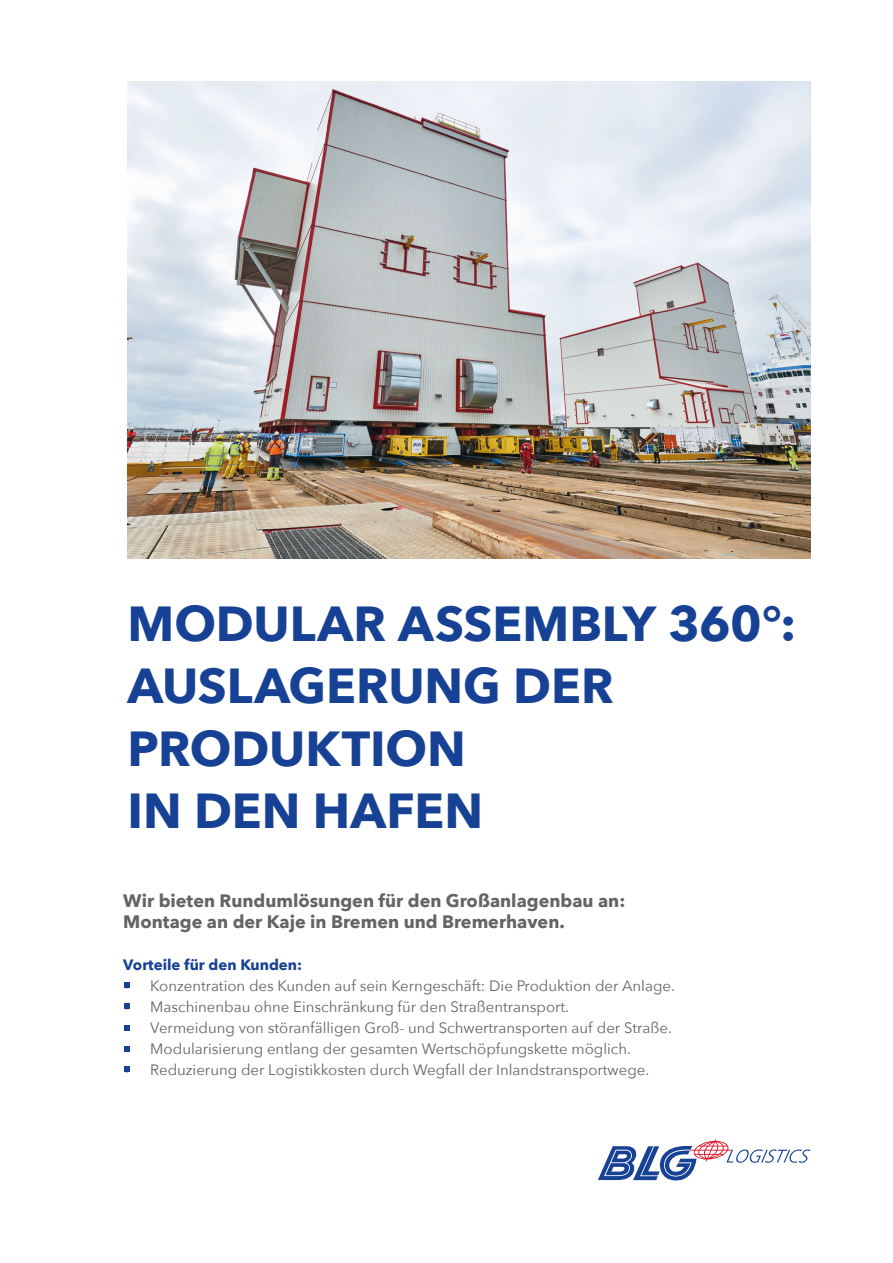
<style>
.page{position:relative;width:893px;height:1263px;background:#fff}
.page>*{position:absolute;margin:0;border:0;box-sizing:border-box;transform-origin:0 0}
.t1{font:700 49.05px/62.4px "Avenir Next";letter-spacing:-.005em;color:#164194}
.t2{font:700 18px/21px "Avenir Next";color:#646463}
.t3{font:15px "Avenir Next";color:#646463}
.t4{font:700 15px "Avenir Next";color:#164194}
</style>
<div class="page">
<svg style="left:598px;top:1139px;width:212px;height:41px"></svg>
<img style="left:128px;top:82px;width:682px;height:476px">
<svg style="left:124px;top:982px;width:6px;height:6px"></svg>
<svg style="left:124px;top:1003px;width:6px;height:6px"></svg>
<svg style="left:124px;top:1025px;width:6px;height:5px"></svg>
<svg style="left:124px;top:1046px;width:6px;height:5px"></svg>
<svg style="left:124px;top:1066px;width:6px;height:6px"></svg>
<h1 class="t1" style="left:128px;top:592px;width:670px">MODULAR ASSEMBLY 360°:<br>AUSLAGERUNG DER<br>PRODUKTION<br>IN DEN HAFEN</h1>
<p class="t2" style="left:123px;top:890px;width:504px">Wir bieten Rundumlösungen für den Großanlagenbau an:<br>Montage an der Kaje in Bremen und Bremerhaven.</p>
<p class="t4" style="left:123px;top:951px;width:180px">Vorteile für den Kunden:</p>
<p class="t3" style="left:123px;top:973px;width:553px">• Konzentration des Kunden auf sein Kerngeschäft: Die Produktion der Anlage.</p>
<p class="t3" style="left:123px;top:994px;width:447px">• Maschinenbau ohne Einschränkung für den Straßentransport.</p>
<p class="t3" style="left:123px;top:1015px;width:550px">• Vermeidung von störanfälligen Groß- und Schwertransporten auf der Straße.</p>
<p class="t3" style="left:123px;top:1036px;width:509px">• Modularisierung entlang der gesamten Wertschöpfungskette möglich.</p>
<p class="t3" style="left:123px;top:1057px;width:527px">• Reduzierung der Logistikkosten durch Wegfall der Inlandstransportwege.</p>
</div>
